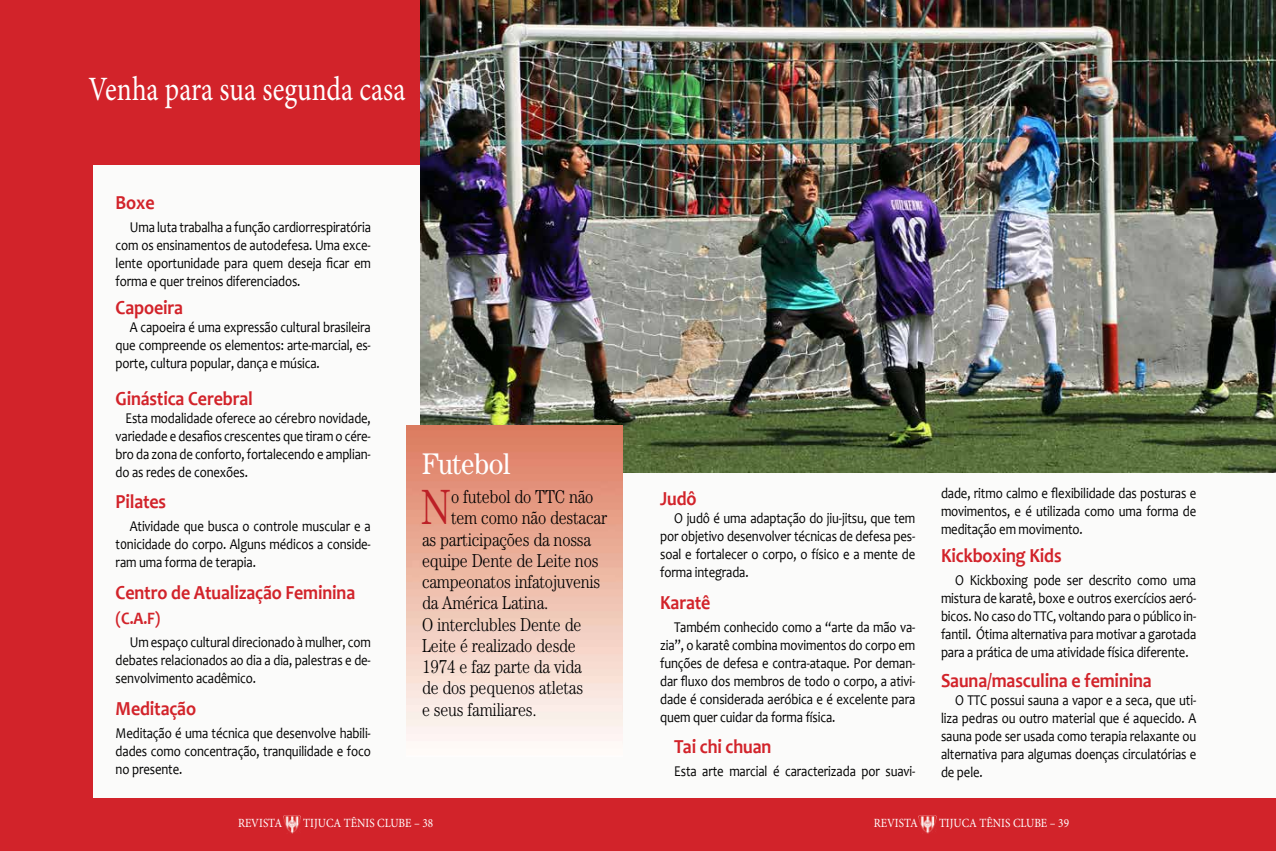
<style>
.page{position:relative;width:1276px;height:851px;background:#fff}
.page>*{position:absolute;margin:0;border:0;box-sizing:border-box;transform-origin:0 0}
.t1{font:300 49.75px "Century IT Cby BT";color:#bc2026;scale:.85 1}
.t2{font:34.12px "Minion Pro";color:#fff;scale:.8 1}
.t3{font:30px "Century IT Cby BT";letter-spacing:-.01em;color:#fff;scale:.9 1}
.t4{font:700 20px "Candara";letter-spacing:-.005em;color:#d2232a;scale:.9 1}
.t5{font:300 18.75px "Century IT Cby BT";letter-spacing:-.01em;color:#000;scale:.85 1}
.t6{font:700 17.5px "Candara";color:#d2232a;scale:.9 1}
.t7{font:15px/18px "Candara";letter-spacing:-.01em;color:#000;text-align:justify;scale:.85 1}
.t8{font:12.5px "Minion Pro";color:#fff;scale:.9 1}
</style>
<div class="page">
<div style="left:0;top:0;width:1276px;height:850px;background:#d2232a"></div>
<div style="left:94px;top:165px;width:1182px;height:632px;background:#fbfbfa"></div>
<img style="left:421px;top:0;width:855px;height:473px">
<img style="left:407px;top:425px;width:216px;height:302px">
<img style="left:283px;top:815px;width:18px;height:18px">
<img style="left:918px;top:815px;width:18px;height:18px">
<h2 class="t2" style="left:89px;top:66px;width:397px">Venha para sua segunda casa</h2>
<h3 class="t4" style="left:116px;top:189px;width:45px">Boxe</h3>
<p class="t7" style="left:116px;top:217px;width:302px;text-indent:14px">Uma luta trabalha a função cardiorrespiratória com os ensinamentos de autodefesa. Uma exce&shy;lente oportunidade para quem deseja ficar em forma e quer treinos diferenciados.</p>
<h3 class="t4" style="left:116px;top:295px;width:76px">Capoeira</h3>
<p class="t7" style="left:116px;top:318px;width:302px;text-indent:14px">A capoeira é uma expressão cultural brasileira que compreende os elementos: arte-marcial, es&shy;porte, cultura popular, dança e música.</p>
<h3 class="t4" style="left:116px;top:385px;width:154px">Ginástica Cerebral</h3>
<p class="t7" style="left:116px;top:408px;width:302px;text-indent:10px">Esta modalidade oferece ao cérebro novidade, variedade e desafios crescentes que tiram o cére&shy;bro da zona de conforto, fortalecendo e amplian&shy;do as redes de conexões.</p>
<h3 class="t4" style="left:116px;top:488px;width:58px">Pilates</h3>
<p class="t7" style="left:116px;top:516px;width:302px;text-indent:14px">Atividade que busca o controle muscular e a t0nicidade do corpo. Alguns médicos a conside&shy;ram uma forma de terapia.</p>
<h3 class="t4" style="left:116px;top:580px;width:268px">Centro de Atualização Feminina</h3>
<p class="t6" style="left:116px;top:607px;width:51px">(C.A.F)</p>
<p class="t7" style="left:116px;top:633px;width:302px;text-indent:14px">Um espaço cultural direcionado à mulher, com debates relacionados ao dia a dia, palestras e de&shy;senvolvimento acadêmico.</p>
<h3 class="t4" style="left:116px;top:695px;width:91px">Meditação</h3>
<p class="t7" style="left:116px;top:723px;width:302px">Meditação é uma técnica que desenvolve habili&shy;dades como concentração, tranquilidade e foco no presente.</p>
<h3 class="t3" style="left:422px;top:445px;width:100px">Futebol</h3>
<h1 class="t1" style="left:420px;top:476px;width:38px">N</h1>
<p class="t5" style="left:451px;top:485px;width:169px">o futebol do TTC não</p>
<p class="t5" style="left:451px;top:506px;width:185px">tem como não destacar</p>
<p class="t5" style="left:422px;top:527px;width:200px">as participações da nossa</p>
<p class="t5" style="left:422px;top:548px;width:209px">equipe Dente de Leite nos</p>
<p class="t5" style="left:422px;top:570px;width:211px">campeonatos infatojuvenis</p>
<p class="t5" style="left:422px;top:591px;width:150px">da América Latina.</p>
<p class="t5" style="left:422px;top:612px;width:189px">O interclubles Dente de</p>
<p class="t5" style="left:422px;top:633px;width:182px">Leite é realizado desde</p>
<p class="t5" style="left:422px;top:655px;width:190px">1974 e faz parte da vida</p>
<p class="t5" style="left:422px;top:676px;width:191px">de dos pequenos atletas</p>
<p class="t5" style="left:422px;top:697px;width:136px">e seus familiares.</p>
<h3 class="t4" style="left:660px;top:486px;width:42px">Judô</h3>
<p class="t7" style="left:660px;top:509px;width:302px;text-indent:14px">O judô é uma adaptação do jiu-jitsu, que tem por objetivo desenvolver técnicas de defesa pes&shy;soal e fortalecer o corpo, o físico e a mente de forma integrada.</p>
<h3 class="t4" style="left:660px;top:589px;width:57px">Karatê</h3>
<p class="t7" style="left:660px;top:617px;width:302px;text-indent:14px">Também conhecido como a “arte da mão va&shy;zia”, o karatê combina movimentos do corpo em funções de defesa e contra-ataque. Por deman&shy;dar fluxo dos membros de todo o corpo, a ativi&shy;dade é considerada aeróbica e é excelente para quem quer cuidar da forma física.</p>
<h3 class="t4" style="left:674px;top:733px;width:109px">Tai chi chuan</h3>
<p class="t7" style="left:674px;top:761px;width:285px">Esta arte marcial é caracterizada por suavi-</p>
<p class="t7" style="left:941px;top:483px;width:302px">dade, ritmo calmo e flexibilidade das posturas e movimentos, e é utilizada como uma forma de meditação em movimento.</p>
<h3 class="t4" style="left:941px;top:543px;width:135px">Kickboxing Kids</h3>
<p class="t7" style="left:941px;top:571px;width:302px;text-indent:14px">O Kickboxing pode ser descrito como uma mistura de karatê, boxe e outros exercícios aeró&shy;bicos. No caso do TTC, voltando para o público in&shy;fantil. Ótima alternativa para motivar a garotada para a prática de uma atividade física diferente.</p>
<h3 class="t4" style="left:941px;top:667px;width:236px">Sauna/masculina e feminina</h3>
<p class="t7" style="left:941px;top:690px;width:302px;text-indent:14px">O TTC possui sauna a vapor e a seca, que uti&shy;liza pedras ou outro material que é aquecido. A sauna pode ser usada como terapia relaxante ou alternativa para algumas doenças circulatórias e de pele.</p>
<p class="t8" style="left:238px;top:814px;width:50px">REVISTA</p>
<p class="t8" style="left:303px;top:814px;width:146px">TIJUCA TÊNIS CLUBE – 38</p>
<p class="t8" style="left:874px;top:814px;width:50px">REVISTA</p>
<p class="t8" style="left:939px;top:814px;width:146px">TIJUCA TÊNIS CLUBE – 39</p>
</div>
